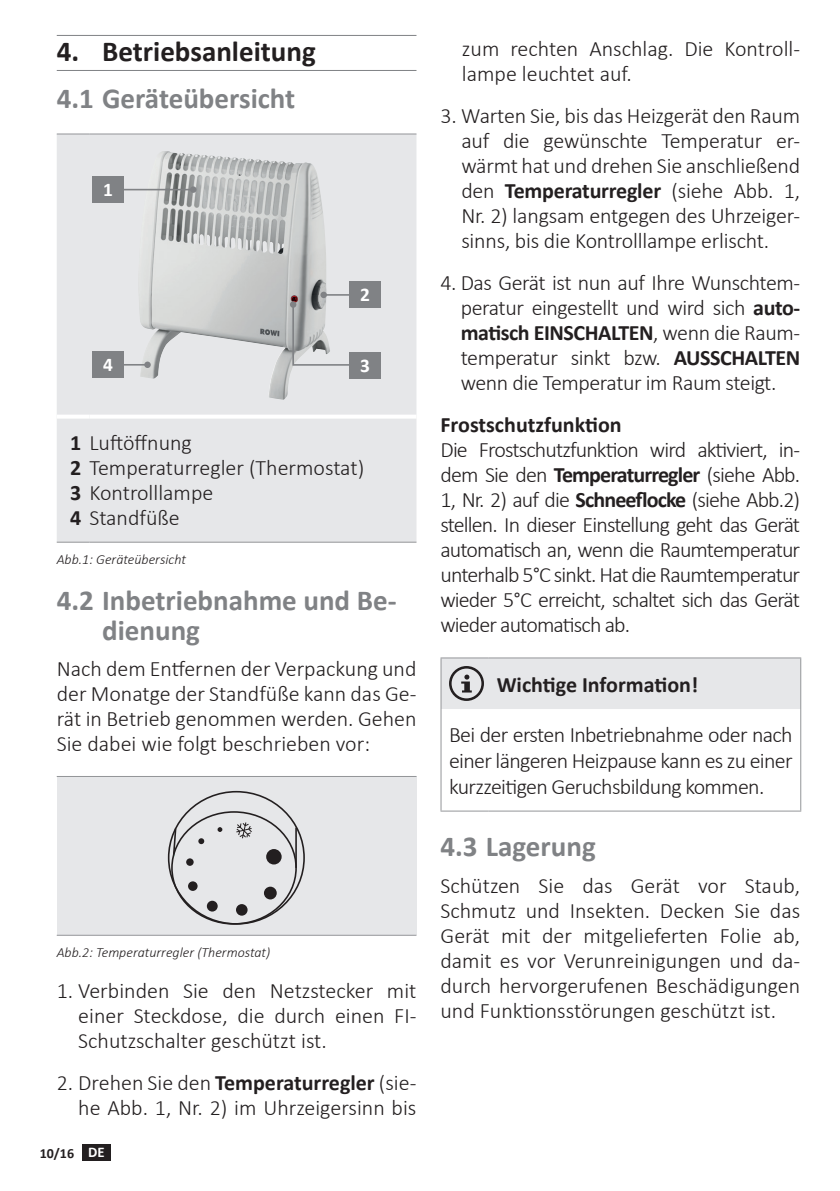
<style>
.page{position:relative;width:840px;height:1191px;background:#fff}
.page>*{position:absolute;margin:0;border:0;box-sizing:border-box;transform-origin:0 0}
.t1{font:700 29px/30px "Calibri";color:#808285}
.t2{font:700 29px "Calibri";color:#231f20}
.t3{font:300 22px/25px "Calibri";letter-spacing:-.01em;color:#231f20;text-align:justify}
.t4{font:700 22px "Calibri";color:#231f20}
.t5{font:700 19.4px "Calibri";color:#fff}
.t6{font:italic 300 14px "Calibri";color:#231f20}
.t7{font:700 14px "Calibri";color:#231f20}
.s1{font-weight:700}
.s2{font-size:14.8px;color:#fff}
</style>
<div class="page">
<div style="left:82px;top:1144px;width:29px;height:16px;background:#231f20"></div>
<hr style="left:57px;top:35px;width:359px;height:1px;background:#808285">
<hr style="left:57px;top:70px;width:359px;height:1px;background:#808285">
<div style="left:57px;top:134px;width:359px;height:407px;background:#e6e7e9"></div>
<svg style="left:57px;top:414px;width:32px;height:4px"></svg>
<svg style="left:89px;top:414px;width:327px;height:4px"></svg>
<hr style="left:57px;top:133px;width:32px;height:1px;background:#939598">
<hr style="left:89px;top:133px;width:327px;height:1px;background:#939598">
<hr style="left:57px;top:541px;width:32px;height:1px;background:#939598">
<hr style="left:89px;top:541px;width:327px;height:1px;background:#939598">
<div style="left:349px;top:352px;width:31px;height:27px;background:#808285"></div>
<img style="left:138px;top:151px;width:192px;height:249px">
<svg style="left:291px;top:303px;width:64px;height:63px;background:#c6c8c9"></svg>
<div style="left:290px;top:301px;width:6px;height:7px;background:#808285;border-radius:50%"></div>
<hr style="left:102px;top:189px;width:91px;height:1px;background:#808285">
<div style="left:190px;top:186px;width:6px;height:7px;background:#808285;border-radius:50%"></div>
<div style="left:92px;top:351px;width:32px;height:27px;background:#808285"></div>
<div style="left:92px;top:176px;width:32px;height:27px;background:#808285"></div>
<div style="left:349px;top:282px;width:31px;height:26px;background:#808285"></div>
<hr style="left:323px;top:294px;width:28px;height:2px;background:#808285">
<div style="left:320px;top:292px;width:7px;height:6px;background:#808285;border-radius:50%"></div>
<svg style="left:124px;top:364px;width:20px;height:1px"></svg>
<div style="left:144px;top:361px;width:7px;height:7px;background:#808285;border-radius:50%"></div>
<div style="left:57px;top:776px;width:359px;height:159px;background:#e6e7e9"></div>
<hr style="left:57px;top:776px;width:359px;height:1px;background:#939598">
<hr style="left:57px;top:934px;width:359px;height:1px;background:#939598">
<svg style="left:172px;top:827px;width:5px;height:29px"></svg>
<hr style="left:295px;top:827px;width:2px;height:41px;background:#231f20">
<svg style="left:217px;top:827px;width:5px;height:5px"></svg>
<svg style="left:198px;top:838px;width:6px;height:6px"></svg>
<div style="left:186px;top:858px;width:7px;height:8px;background:#231f20;border-radius:50%"></div>
<div style="left:188px;top:881px;width:9px;height:10px;background:#231f20;border-radius:50%"></div>
<div style="left:207px;top:900px;width:10px;height:11px;background:#231f20;border-radius:50%"></div>
<div style="left:236px;top:904px;width:11px;height:11px;background:#231f20;border-radius:50%"></div>
<div style="left:264px;top:886px;width:12px;height:13px;background:#231f20;border-radius:50%"></div>
<div style="left:266px;top:849px;width:15px;height:15px;background:#231f20;border-radius:50%"></div>
<svg style="left:236px;top:822px;width:16px;height:17px"></svg>
<hr style="left:440px;top:657px;width:48px;height:1px;background:#939598">
<hr style="left:440px;top:658px;width:1px;height:51px;background:#939598">
<hr style="left:488px;top:657px;width:312px;height:1px;background:#939598">
<hr style="left:440px;top:709px;width:1px;height:101px;background:#939598">
<hr style="left:799px;top:709px;width:1px;height:101px;background:#939598">
<hr style="left:440px;top:810px;width:48px;height:1px;background:#939598">
<hr style="left:488px;top:810px;width:312px;height:1px;background:#939598">
<div style="left:441px;top:658px;width:359px;height:51px;background:#e6e7e9"></div>
<h1 class="t2" style="left:57px;top:31px;width:260px">4. Betriebsanleitung</h1>
<h1 class="t1" style="left:57px;top:83px;width:240px">4.1 Geräteübersicht</h1>
<p class="t5" style="left:103px;top:176px;width:11px">1</p>
<p class="t5" style="left:360px;top:281px;width:11px">2</p>
<p class="t5" style="left:103px;top:351px;width:11px">4</p>
<p class="t5" style="left:360px;top:352px;width:11px">3</p>
<p class="t3" style="left:70px;top:430px;width:295px;text-align:left"><span class="s1">1</span> Luftöffnung<br><span class="s1">2</span> Temperaturregler (Thermostat)<br><span class="s1">3</span> Kontrolllampe<br><span class="s1">4</span> Standfüße</p>
<p class="t6" style="left:57px;top:551px;width:131px">Abb.1: Geräteübersicht</p>
<h1 class="t1" style="left:102px;top:584px;width:296px;text-indent:-45px">4.2 Inbetriebnahme und Be&shy;dienung</h1>
<p class="t3" style="left:57px;top:656px;width:361px">Nach dem Entfernen der Verpackung und der Monatge der Standfüße kann das Ge&shy;rät in Betrieb genommen werden. Gehen Sie dabei wie folgt beschrieben vor:</p>
<p class="t6" style="left:57px;top:943px;width:215px">Abb.2: Temperaturregler (Thermostat)</p>
<p class="t3" style="left:78px;top:977px;width:339px;text-indent:-21px">1. Verbinden Sie den Netzstecker mit einer Steckdose, die durch einen FI-Schutzschalter geschützt ist.</p>
<p class="t3" style="left:57px;top:1069px;width:361px;text-align:right">2. Drehen Sie den <span class="s1">Temperaturregler</span> (sie&shy;he Abb. 1, Nr. 2) im Uhrzeigersinn bis</p>
<p class="t7" style="left:40px;top:1143px;width:66px">10/16 <span class="s2">DE</span></p>
<p class="t3" style="left:461px;top:36px;width:339px">zum rechten Anschlag. Die Kontroll&shy;lampe leuchtet auf.</p>
<p class="t3" style="left:461px;top:103px;width:340px;text-indent:-21px">3. Warten Sie, bis das Heizgerät den Raum auf die gewünschte Temperatur er&shy;wärmt hat und drehen Sie anschließend den <span class="s1">Temperaturregler</span> (siehe Abb. 1, Nr. 2) langsam entgegen des Uhrzeiger&shy;sinns, bis die Kontrolllampe erlischt.</p>
<p class="t3" style="left:460px;top:270px;width:341px;text-indent:-20px">4. Das Gerät ist nun auf Ihre Wunschtem&shy;peratur eingestellt und wird sich <span class="s1">auto&shy;matisch EINSCHALTEN</span>, wenn die Raum&shy;temperatur sinkt bzw. <span class="s1">AUSSCHALTEN </span>wenn die Temperatur im Raum steigt.</p>
<p class="t4" style="left:440px;top:409px;width:183px">Frostschutzfunktion</p>
<p class="t3" style="left:440px;top:437px;width:361px">Die Frostschutzfunktion wird aktiviert, in&shy;dem Sie den <span class="s1">Temperaturregler</span> (siehe Abb.<br>1, Nr. 2) auf die <span class="s1">Schneeflocke</span> (siehe Abb.2) stellen. In dieser Einstellung geht das Gerät automatisch an, wenn die Raumtemperatur unterhalb 5°C sinkt. Hat die Raumtemperatur wieder 5°C erreicht, schaltet sich das Gerät wieder automatisch ab.</p>
<p class="t4" style="left:496px;top:669px;width:203px">Wichtige Information!</p>
<p class="t3" style="left:449px;top:722px;width:345px;line-height:26px">Bei der ersten Inbetriebnahme oder nach einer längeren Heizpause kann es zu einer kurzzeitigen Geruchsbildung kommen.</p>
<h1 class="t1" style="left:440px;top:831px;width:157px">4.3 Lagerung</h1>
<p class="t3" style="left:440px;top:872px;width:361px">Schützen Sie das Gerät vor Staub, Schmutz und Insekten. Decken Sie das Gerät mit der mitgelieferten Folie ab, damit es vor Verunreinigungen und da&shy;durch hervorgerufenen Beschädigungen und Funktionsstörungen geschützt ist.</p>
</div>
